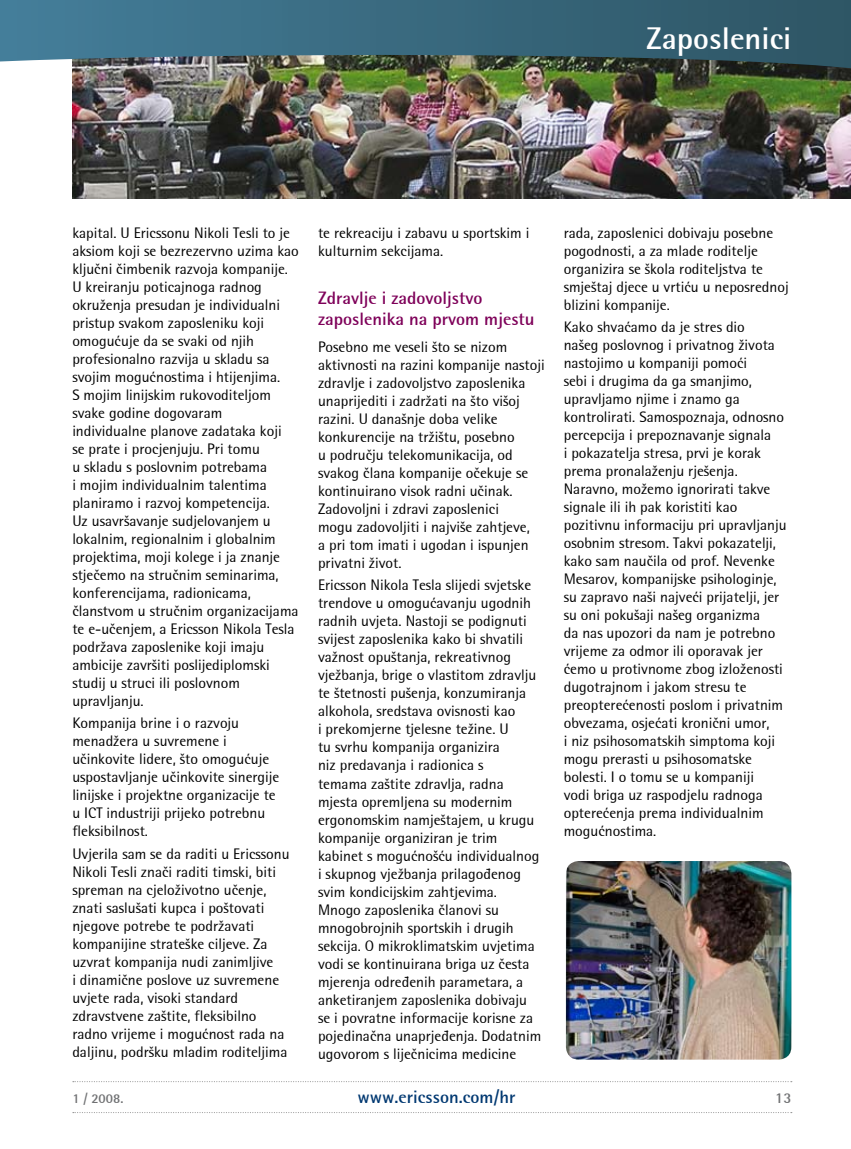
<style>
.page{position:relative;width:851px;height:1149px;background:#fff}
.page>*{position:absolute;margin:0;border:0;box-sizing:border-box;transform-origin:0 0}
.t1{font:700 31.5px "Rotis Semi Sans CE";color:#fff}
.t2{font:700 18px/21.6px "Rotis Semi Sans CE";color:#7e0059}
.t3{font:700 18px "Rotis Semi Sans CE";color:#003871}
.t4{font:500 15px/18px "Rotis Semi Sans CE";color:#000}
.t5{font:700 15px "Rotis Semi Sans CE";color:#707173}
.t6{font:700 13.5px "Rotis Semi Sans CE";color:#707173}
</style>
<div class="page">
<img style="left:72px;top:79px;width:778px;height:120px">
<img style="left:0;top:0;width:850px;height:79px">
<img style="left:566px;top:860px;width:225px;height:199px;border-radius:13px">
<h1 class="t1" style="left:646px;top:20px;width:146px">Zaposlenici</h1>
<p class="t4" style="left:72px;top:223px;width:228px">kapital. U Ericssonu Nikoli Tesli to je aksiom koji se bezrezervno uzima kao ključni čimbenik razvoja kompanije.<br>U kreiranju poticajnoga radnog okruženja presudan je individualni pristup svakom zaposleniku koji omogućuje da se svaki od njih profesionalno razvija u skladu sa svojim mogućnostima i htijenjima.<br>S mojim linijskim rukovoditeljom svake godine dogovaram individualne planove zadataka koji<br>se prate i procjenjuju. Pri tomu<br>u skladu s poslovnim potrebama<br>i mojim individualnim talentima planiramo i razvoj kompetencija.<br>Uz usavršavanje sudjelovanjem u lokalnim, regionalnim i globalnim projektima, moji kolege i ja znanje stječemo na stručnim seminarima, konferencijama, radionicama, članstvom u stručnim organizacijama te e-učenjem, a Ericsson Nikola Tesla podržava zaposlenike koji imaju ambicije završiti poslijediplomski studij u struci ili poslovnom upravljanju.</p>
<p class="t4" style="left:72px;top:714px;width:208px">Kompanija brine i o razvoju menadžera u suvremene i učinkovite lidere, što omogućuje uspostavljanje učinkovite sinergije linijske i projektne organizacije te u ICT industriji prijeko potrebnu fleksibilnost.</p>
<p class="t4" style="left:72px;top:844px;width:219px">Uvjerila sam se da raditi u Ericssonu Nikoli Tesli znači raditi timski, biti spreman na cjeloživotno učenje, znati saslušati kupca i poštovati njegove potrebe te podržavati kompanijine strateške ciljeve. Za uzvrat kompanija nudi zanimljive<br>i dinamične poslove uz suvremene uvjete rada, visoki standard zdravstvene zaštite, fleksibilno radno vrijeme i mogućnost rada na daljinu, podršku mladim roditeljima</p>
<p class="t4" style="left:318px;top:223px;width:213px">te rekreaciju i zabavu u sportskim i kulturnim sekcijama.</p>
<p class="t2" style="left:318px;top:287px;width:218px">Zdravlje i zadovoljstvo zaposlenika na prvom mjestu</p>
<p class="t4" style="left:318px;top:338px;width:228px">Posebno me veseli što se nizom aktivnosti na razini kompanije nastoji zdravlje i zadovoljstvo zaposlenika unaprijediti i zadržati na što višoj razini. U današnje doba velike konkurencije na tržištu, posebno<br>u području telekomunikacija, od svakog člana kompanije očekuje se kontinuirano visok radni učinak.<br>Zadovoljni i zdravi zaposlenici<br>mogu zadovoljiti i najviše zahtjeve,<br>a pri tom imati i ugodan i ispunjen privatni život.</p>
<p class="t4" style="left:318px;top:576px;width:225px">Ericsson Nikola Tesla slijedi svjetske trendove u omogućavanju ugodnih radnih uvjeta. Nastoji se podignuti svijest zaposlenika kako bi shvatili važnost opuštanja, rekreativnog vježbanja, brige o vlastitom zdravlju te štetnosti pušenja, konzumiranja alkohola, sredstava ovisnosti kao<br>i prekomjerne tjelesne težine. U<br>tu svrhu kompanija organizira<br>niz predavanja i radionica s<br>temama zaštite zdravlja, radna mjesta opremljena su modernim ergonomskim namještajem, u krugu kompanije organiziran je trim kabinet s mogućnošću individualnog i skupnog vježbanja prilagođenog svim kondicijskim zahtjevima.<br>Mnogo zaposlenika članovi su mnogobrojnih sportskih i drugih sekcija. O mikroklimatskim uvjetima vodi se kontinuirana briga uz česta mjerenja određenih parametara, a anketiranjem zaposlenika dobivaju se i povratne informacije korisne za pojedinačna unaprjeđenja. Dodatnim ugovorom s liječnicima medicine</p>
<p class="t4" style="left:563px;top:223px;width:226px">rada, zaposlenici dobivaju posebne pogodnosti, a za mlade roditelje organizira se škola roditeljstva te smještaj djece u vrtiću u neposrednoj blizini kompanije.</p>
<p class="t4" style="left:563px;top:318px;width:224px">Kako shvaćamo da je stres dio<br>našeg poslovnog i privatnog života nastojimo u kompaniji pomoći<br>sebi i drugima da ga smanjimo, upravljamo njime i znamo ga kontrolirati. Samospoznaja, odnosno percepcija i prepoznavanje signala<br>i pokazatelja stresa, prvi je korak prema pronalaženju rješenja.<br>Naravno, možemo ignorirati takve signale ili ih pak koristiti kao pozitivnu informaciju pri upravljanju osobnim stresom. Takvi pokazatelji, kako sam naučila od prof. Nevenke Mesarov, kompanijske psihologinje, su zapravo naši najveći prijatelji, jer su oni pokušaji našeg organizma<br>da nas upozori da nam je potrebno vrijeme za odmor ili oporavak jer ćemo u protivnome zbog izloženosti dugotrajnom i jakom stresu te preopterećenosti poslom i privatnim obvezama, osjećati kronični umor,<br>i niz psihosomatskih simptoma koji mogu prerasti u psihosomatske bolesti. I o tomu se u kompaniji<br>vodi briga uz raspodjelu radnoga opterećenja prema individualnim mogućnostima.</p>
<p class="t6" style="left:72px;top:1090px;width:53px">1 / 2008.</p>
<p class="t3" style="left:357px;top:1086px;width:159px">www.ericsson.com/hr</p>
<p class="t5" style="left:775px;top:1089px;width:18px">13</p>
</div>
